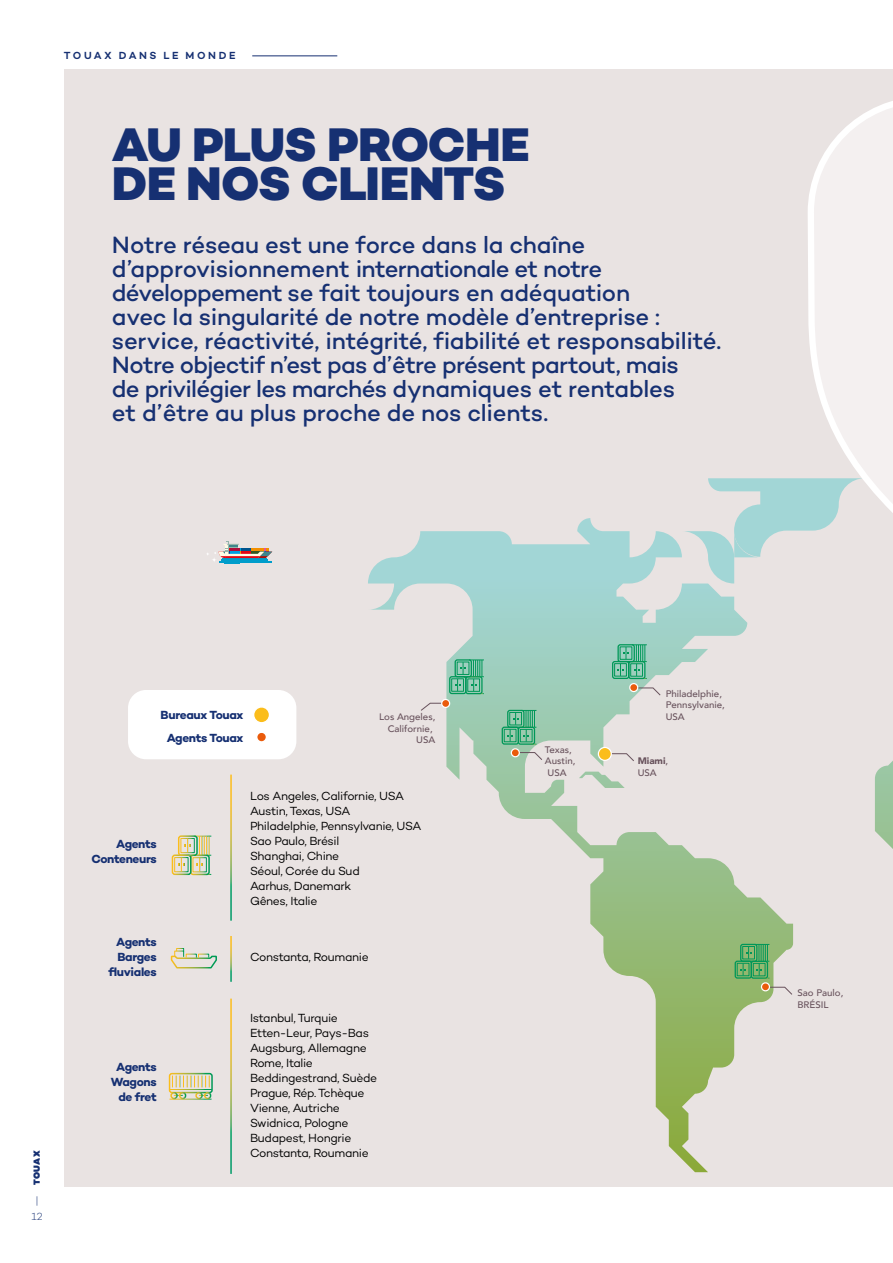
<style>
.page{position:relative;width:893px;height:1263px;background:#fff}
.page>*{position:absolute;margin:0;border:0;box-sizing:border-box;transform-origin:0 0}
.t1{font:800 48px/39px "Campton";letter-spacing:-.015em;color:#163072}
.t2{font:500 24px/24px "Campton";letter-spacing:-.015em;color:#163072}
.t3{font:12px/15px "Campton";letter-spacing:-.03em;color:#000}
.t4{font:700 12px/15px "Campton";letter-spacing:-.03em;color:#163072;text-align:right}
.t5{font:600 10.5px "Campton";letter-spacing:.245em;color:#163072}
.t6{font:300 10.5px/16.5px "Campton";color:#163072;text-align:center}
.t7{font:500 9.45px/11.7px "Avenir";color:#68525c}
.t8{font:900 9.45px/11.7px "Avenir";color:#68525c}
.t9{font:900 9px "Campton";letter-spacing:.035em;color:#163072}
.s1{font-weight:500}
</style>
<div class="page">
<div style="left:64px;top:69px;width:829px;height:1117px;background:#e9e3e2"></div>
<svg style="left:368px;top:518px;width:425px;height:654px"></svg>
<svg style="left:682px;top:478px;width:122px;height:105px"></svg>
<svg style="left:875px;top:761px;width:18px;height:88px"></svg>
<svg style="left:804px;top:101px;width:89px;height:430px"></svg>
<svg style="left:207px;top:541px;width:65px;height:23px"></svg>
<div style="left:612px;top:661px;width:17px;height:18px;border:1px solid #009758;border-radius:2px"></div>
<div style="left:614px;top:663px;width:13px;height:13px;border:1px solid #009758"></div>
<div style="left:617px;top:644px;width:18px;height:18px;border:1px solid #009758;border-radius:2px"></div>
<svg style="left:618px;top:644px;width:29px;height:35px"></svg>
<div style="left:449px;top:676px;width:17px;height:18px;border:1px solid #009758;border-radius:2px"></div>
<div style="left:451px;top:678px;width:13px;height:13px;border:1px solid #009758"></div>
<div style="left:455px;top:659px;width:17px;height:18px;border:1px solid #009758;border-radius:2px"></div>
<svg style="left:455px;top:660px;width:29px;height:34px"></svg>
<div style="left:502px;top:727px;width:17px;height:18px;border:1px solid #009758;border-radius:2px"></div>
<div style="left:504px;top:729px;width:12px;height:13px;border:1px solid #009758"></div>
<div style="left:507px;top:710px;width:17px;height:18px;border:1px solid #009758;border-radius:2px"></div>
<svg style="left:508px;top:710px;width:28px;height:35px"></svg>
<div style="left:735px;top:960px;width:17px;height:19px;border:1px solid #009758;border-radius:2px"></div>
<div style="left:737px;top:963px;width:12px;height:13px;border:1px solid #009758"></div>
<svg style="left:740px;top:944px;width:29px;height:35px"></svg>
<svg style="left:611px;top:753px;width:24px;height:9px"></svg>
<svg style="left:637px;top:687px;width:24px;height:9px"></svg>
<svg style="left:769px;top:986px;width:24px;height:9px"></svg>
<svg style="left:519px;top:752px;width:24px;height:8px"></svg>
<svg style="left:420px;top:703px;width:30px;height:8px"></svg>
<div style="left:598px;top:747px;width:14px;height:14px;background:#fbbd1b;border:1px solid #fff;border-radius:50%"></div>
<div style="left:629px;top:683px;width:9px;height:9px;background:#ea5b0b;border:1px solid #fff;border-radius:50%"></div>
<div style="left:761px;top:982px;width:9px;height:9px;background:#ea5b0b;border:1px solid #fff;border-radius:50%"></div>
<div style="left:511px;top:748px;width:9px;height:9px;background:#ea5b0b;border:1px solid #fff;border-radius:50%"></div>
<div style="left:441px;top:699px;width:9px;height:9px;background:#ea5b0b;border:1px solid #fff;border-radius:50%"></div>
<hr style="left:252px;top:55px;width:85px;height:1px;background:#163072">
<div style="left:128px;top:690px;width:168px;height:69px;background:#fff;border-radius:18px"></div>
<div style="left:169px;top:1073px;width:44px;height:20px;border:1px solid #fff;border-radius:2px"></div>
<svg style="left:172px;top:1075px;width:38px;height:12px"></svg>
<hr style="left:170px;top:1089px;width:42px;height:1px;background:#fff">
<hr style="left:169px;top:1099px;width:43px;height:1px;background:#fff">
<div style="left:170px;top:1092px;width:8px;height:7px;border:1px solid #fff;border-radius:50%"></div>
<div style="left:179px;top:1092px;width:7px;height:7px;border:1px solid #fff;border-radius:50%"></div>
<div style="left:195px;top:1092px;width:8px;height:7px;border:1px solid #fff;border-radius:50%"></div>
<div style="left:204px;top:1092px;width:7px;height:7px;border:1px solid #fff;border-radius:50%"></div>
<div style="left:172px;top:854px;width:20px;height:21px;border:1px solid #fff;border-radius:2px"></div>
<div style="left:178px;top:835px;width:20px;height:21px;border:1px solid #fff;border-radius:2px"></div>
<svg style="left:178px;top:836px;width:33px;height:39px"></svg>
<svg style="left:170px;top:948px;width:47px;height:21px"></svg>
<div style="left:186px;top:954px;width:11px;height:4px;border:1px solid #fff"></div>
<div style="left:198px;top:954px;width:11px;height:4px;border:1px solid #fff"></div>
<hr style="left:230px;top:774px;width:2px;height:147px;background:#fff">
<hr style="left:230px;top:998px;width:2px;height:176px;background:#fff">
<hr style="left:230px;top:936px;width:2px;height:46px;background:#fff">
<div style="left:256px;top:731px;width:11px;height:12px;background:#ea5b0b;border:2px solid #fff;border-radius:50%"></div>
<div style="left:253px;top:706px;width:17px;height:17px;background:#fbbd1b;border:2px solid #fff;border-radius:50%"></div>
<p class="t5" style="left:64px;top:49px;width:173px">TOUAX DANS LE MONDE</p>
<h1 class="t1" style="left:112px;top:124px;width:419px">AU PLUS PROCHE<br>DE NOS CLIENTS</h1>
<p class="t2" style="left:112px;top:232px;width:611px">Notre réseau est une force dans la chaîne d’approvisionnement internationale et notre développement se fait toujours en adéquation<br>avec la singularité de notre modèle d’entreprise : service, réactivité, intégrité, fiabilité et responsabilité.<br>Notre objectif n’est pas d’être présent partout, mais<br>de privilégier les marchés dynamiques et rentables<br>et d’être au plus proche de nos clients.</p>
<p class="t9" style="left:31px;top:1185px;width:36px;rotate:-90deg">TOUAX</p>
<p class="t6" style="left:31px;top:1192px;width:13px">|<br>12</p>
<p class="t4" style="left:161px;top:703px;width:84px;line-height:22.5px;text-align:center">Bureaux Touax<br>Agents Touax</p>
<p class="t7" style="left:379px;top:710px;width:58px;text-align:right">Los Angeles,<br>Californie,<br>USA</p>
<p class="t4" style="left:91px;top:836px;width:67px">Agents<br>Conteneurs</p>
<p class="t4" style="left:108px;top:934px;width:50px">Agents<br>Barges fluviales</p>
<p class="t4" style="left:111px;top:1059px;width:47px">Agents<br>Wagons de fret</p>
<p class="t3" style="left:250px;top:788px;width:173px">Los Angeles, Californie, USA<br>Austin, Texas, USA<br>Philadelphie, Pennsylvanie, USA<br>Sao Paulo, Brésil<br>Shanghai, Chine<br>Séoul, Corée du Sud<br>Aarhus, Danemark<br>Gênes, Italie</p>
<p class="t3" style="left:250px;top:949px;width:120px">Constanta, Roumanie</p>
<p class="t3" style="left:250px;top:1010px;width:129px">Istanbul, Turquie<br>Etten-Leur, Pays-Bas<br>Augsburg, Allemagne<br>Rome, Italie<br>Beddingestrand, Suède<br>Prague, Rép. Tchèque<br>Vienne, Autriche<br>Swidnica, Pologne<br>Budapest, Hongrie<br>Constanta, Roumanie</p>
<p class="t7" style="left:545px;top:743px;width:32px">Texas,<br>Austin,<br>USA</p>
<p class="t7" style="left:666px;top:687px;width:61px">Philadelphie,<br>Pennsylvanie,<br>USA</p>
<p class="t8" style="left:638px;top:755px;width:32px">Miami<span class="s1">,<br>USA</span></p>
<p class="t7" style="left:797px;top:986px;width:47px">Sao Paulo,<br>BRÉSIL</p>
</div>
